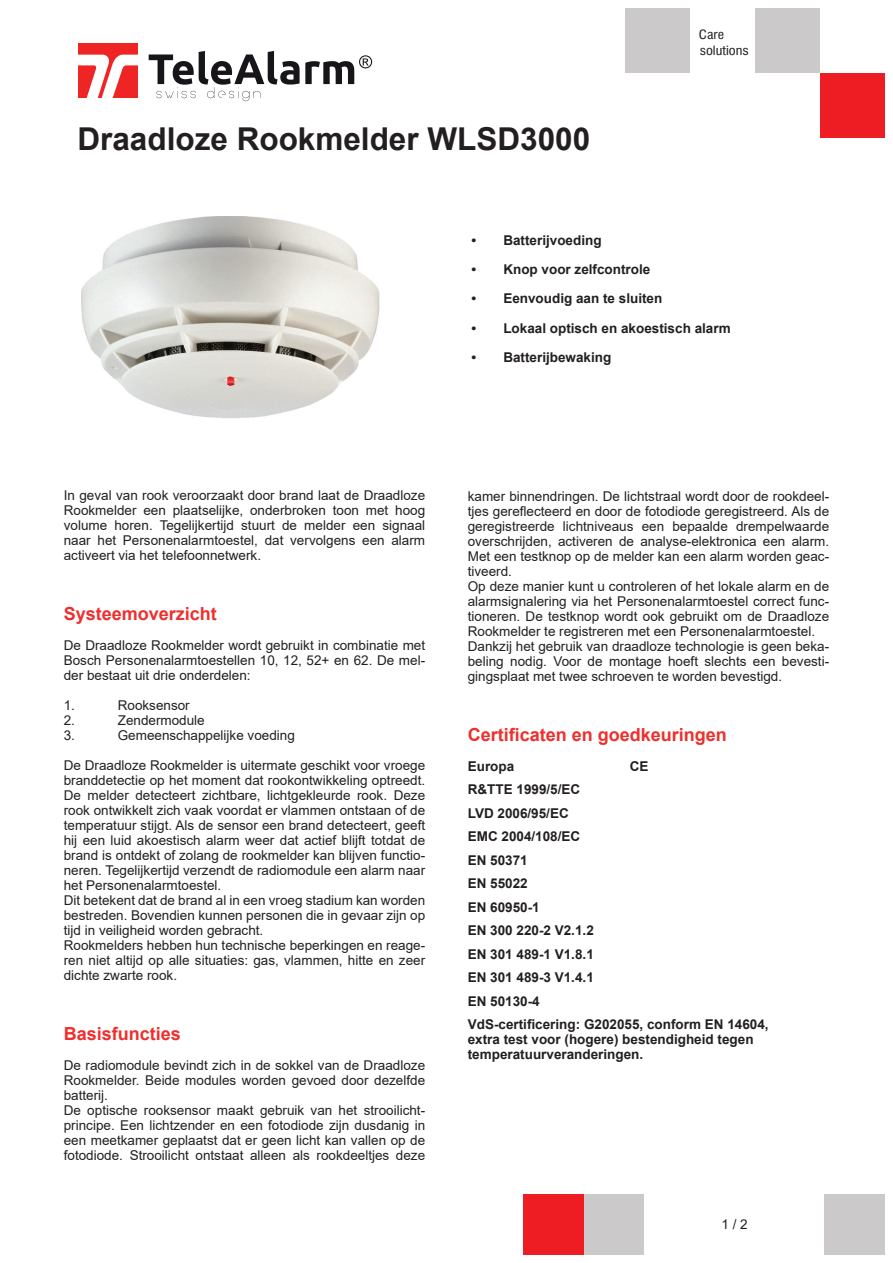
<style>
.page{position:relative;width:893px;height:1263px;background:#fff}
.page>*{position:absolute;margin:0;border:0;box-sizing:border-box;transform-origin:0 0}
.t1{font:700 31.5px "Arial";color:#231f20}
.t2{font:700 18px "Arial";color:#ee2f2d}
.t3{font:13.5px/15px "Arial";color:#231f20}
.t4{font:700 13.5px/23.5px "Arial";color:#231f20}
.t5{font:condensed 12.45px/16px "Swiss 721 BT";color:#231f20;scale:1.17 1}
</style>
<div class="page">
<div style="left:78px;top:43px;width:60px;height:55px;background:#ee2524"></div>
<svg style="left:78px;top:51px;width:294px;height:51px"></svg>
<div style="left:625px;top:9px;width:65px;height:64px;background:#cbc9c9"></div>
<div style="left:755px;top:9px;width:65px;height:64px;background:#cbc9c9"></div>
<div style="left:820px;top:73px;width:64px;height:65px;background:#ee1d23"></div>
<div style="left:583px;top:1194px;width:60px;height:60px;background:#cbc9c9"></div>
<div style="left:824px;top:1194px;width:60px;height:60px;background:#cbc9c9"></div>
<div style="left:523px;top:1194px;width:60px;height:60px;background:#ee1d23"></div>
<img style="left:81px;top:216px;width:298px;height:202px">
<h1 class="t1" style="left:77px;top:116px;width:514px">Draadloze Rookmelder WLSD3000</h1>
<p class="t5" style="left:699px;top:26px;width:44px">Care solutions</p>
<p class="t4" style="left:472px;top:228px;width:132px">• Batterijvoeding</p>
<p class="t4" style="left:472px;top:258px;width:180px">• Knop voor zelfcontrole</p>
<p class="t4" style="left:472px;top:287px;width:192px">• Eenvoudig aan te sluiten</p>
<p class="t4" style="left:472px;top:316px;width:261px">• Lokaal optisch en akoestisch alarm</p>
<p class="t4" style="left:472px;top:345px;width:141px">• Batterijbewaking</p>
<p class="t3" style="left:64px;top:487px;width:363px;text-align:justify">In geval van rook veroorzaakt door brand laat de Draadloze Rookmelder een plaatselijke, onderbroken toon met hoog volume horen. Tegelijkertijd stuurt de melder een signaal naar het Personenalarmtoestel, dat vervolgens een alarm activeert via het telefoonnetwerk.</p>
<h2 class="t2" style="left:64px;top:600px;width:155px">Systeemoverzicht</h2>
<p class="t3" style="left:64px;top:637px;width:363px;text-align:justify">De Draadloze Rookmelder wordt gebruikt in combinatie met Bosch Personenalarmtoestellen 10, 12, 52+ en 62. De mel&shy;der bestaat uit drie onderdelen:</p>
<p class="t3" style="left:64px;top:697px;width:13px">1.</p>
<p class="t3" style="left:118px;top:697px;width:74px">Rooksensor</p>
<p class="t3" style="left:64px;top:712px;width:13px">2.</p>
<p class="t3" style="left:118px;top:712px;width:89px">Zendermodule</p>
<p class="t3" style="left:64px;top:727px;width:13px">3.</p>
<p class="t3" style="left:118px;top:727px;width:179px">Gemeenschappelijke voeding</p>
<p class="t3" style="left:64px;top:757px;width:363px">De Draadloze Rookmelder is uitermate geschikt voor vroege branddetectie op het moment dat rookontwikkeling optreedt.<br>De melder detecteert zichtbare, lichtgekleurde rook. Deze rook ontwikkelt zich vaak voordat er vlammen ontstaan of de temperatuur stijgt. Als de sensor een brand detecteert, geeft hij een luid akoestisch alarm weer dat actief blijft totdat de brand is ontdekt of zolang de rookmelder kan blijven functio&shy;neren. Tegelijkertijd verzendt de radiomodule een alarm naar het Personenalarmtoestel.<br>Dit betekent dat de brand al in een vroeg stadium kan worden bestreden. Bovendien kunnen personen die in gevaar zijn op tijd in veiligheid worden gebracht.<br>Rookmelders hebben hun technische beperkingen en reage&shy;ren niet altijd op alle situaties: gas, vlammen, hitte en zeer dichte zwarte rook.</p>
<h2 class="t2" style="left:64px;top:1020px;width:119px">Basisfuncties</h2>
<p class="t3" style="left:64px;top:1057px;width:363px">De radiomodule bevindt zich in de sokkel van de Draadloze Rookmelder. Beide modules worden gevoed door dezelfde batterij.<br>De optische rooksensor maakt gebruik van het strooilicht&shy;principe. Een lichtzender en een fotodiode zijn dusdanig in een meetkamer geplaatst dat er geen licht kan vallen op de fotodiode. Strooilicht ontstaat alleen als rookdeeltjes deze</p>
<p class="t3" style="left:468px;top:488px;width:363px">kamer binnendringen. De lichtstraal wordt door de rookdeel&shy;tjes gereflecteerd en door de fotodiode geregistreerd. Als de geregistreerde lichtniveaus een bepaalde drempelwaarde overschrijden, activeren de analyse-elektronica een alarm.<br>Met een testknop op de melder kan een alarm worden geac&shy;tiveerd.<br>Op deze manier kunt u controleren of het lokale alarm en de alarmsignalering via het Personenalarmtoestel correct func&shy;tioneren. De testknop wordt ook gebruikt om de Draadloze Rookmelder te registreren met een Personenalarmtoestel.<br>Dankzij het gebruik van draadloze technologie is geen beka&shy;beling nodig. Voor de montage hoeft slechts een bevesti&shy;gingsplaat met twee schroeven te worden bevestigd.</p>
<h2 class="t2" style="left:468px;top:721px;width:261px">Certificaten en goedkeuringen</h2>
<p class="t4" style="left:468px;top:754px;width:48px">Europa</p>
<p class="t4" style="left:630px;top:754px;width:20px">CE</p>
<p class="t4" style="left:468px;top:778px;width:302px">R&amp;TTE 1999/5/EC<br>LVD 2006/95/EC<br>EMC 2004/108/EC<br>EN 50371<br>EN 55022<br>EN 60950-1<br>EN 300 220-2 V2.1.2<br>EN 301 489-1 V1.8.1<br>EN 301 489-3 V1.4.1<br>EN 50130-4<br>VdS-certificering: G202055, conform EN 14604,</p>
<p class="t4" style="left:468px;top:1032px;width:287px;line-height:15px">extra test voor (hogere) bestendigheid tegen temperatuurveranderingen.</p>
<p class="t3" style="left:721px;top:1217px;width:28px">1 / 2</p>
</div>
